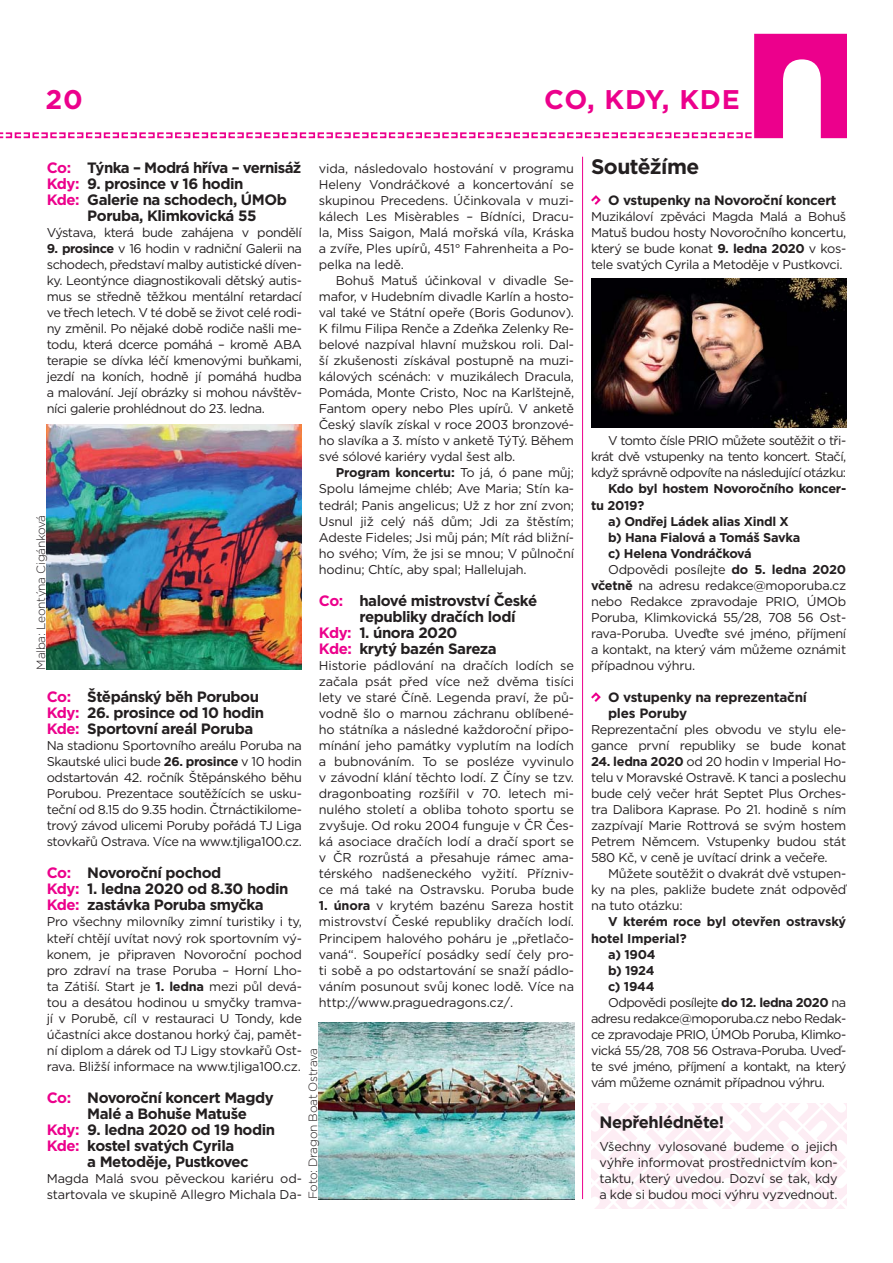
<style>
.page{position:relative;width:893px;height:1263px;background:#fff}
.page>*{position:absolute;margin:0;border:0;box-sizing:border-box;transform-origin:0 0}
.t1{font:700 27px "Gotham";letter-spacing:.03em;color:#ec008c}
.t2{font:700 21px "Gotham";letter-spacing:-.025em;color:#231f20}
.t3{font:700 16.5px "Gotham";letter-spacing:-.025em;color:#231f20}
.t4{font:700 15px/16px "Gotham";letter-spacing:-.03em;color:#231f20}
.t5{font:700 13.5px/16px "Gotham";letter-spacing:-.02em;color:#231f20}
.t6{font:12.75px/16px "Gotham";letter-spacing:-.025em;color:#231f20;text-align:justify}
.t7{font:700 12.75px "Gotham";letter-spacing:-.02em;color:#231f20}
.t8{font:300 12px "Gotham";letter-spacing:-.025em;color:#231f20}
.s1{color:#ec008c}
.s2{font-weight:700}
</style>
<div class="page">
<svg style="left:591px;top:195px;width:10px;height:10px"></svg>
<img style="left:591px;top:279px;width:255px;height:149px">
<svg style="left:591px;top:692px;width:10px;height:10px"></svg>
<svg style="left:0;top:34px;width:846px;height:104px"></svg>
<svg style="left:591px;top:1103px;width:255px;height:106px"></svg>
<img style="left:47px;top:425px;width:255px;height:245px">
<hr style="left:582px;top:157px;width:1px;height:1042px;background:#ec008c">
<img style="left:319px;top:1023px;width:255px;height:176px">
<h1 class="t1" style="left:45px;top:88px;width:39px">20</h1>
<h1 class="t1" style="left:544px;top:88px;width:197px">CO, KDY, KDE</h1>
<p class="t4" style="left:47px;top:161px;width:256px"><span class="s1">Co:</span> Týnka – Modrá hříva – vernisáž</p>
<p class="t4" style="left:47px;top:177px;width:198px"><span class="s1">Kdy:</span> 9. prosince v 16 hodin</p>
<p class="t4" style="left:47px;top:193px;width:242px"><span class="s1">Kde:</span> Galerie na schodech, ÚMOb</p>
<p class="t4" style="left:87px;top:209px;width:171px">Poruba, Klimkovická 55</p>
<p class="t6" style="left:47px;top:225px;width:257px">Výstava, která bude zahájena v pondělí</p>
<p class="t6" style="left:47px;top:241px;width:257px"><span class="s2">9. prosince</span> v 16 hodin v radniční Galerii na schodech, představí malby autistické díven&shy;ky. Leontýnce diagnostikovali dětský autis&shy;mus se středně těžkou mentální retardací ve třech letech. V té době se život celé rodi&shy;ny změnil. Po nějaké době rodiče našli me&shy;todu, která dcerce pomáhá – kromě ABA terapie se dívka léčí kmenovými buňkami, jezdí na koních, hodně jí pomáhá hudba a malování. Její obrázky si mohou návštěv&shy;níci galerie prohlédnout do 23. ledna.</p>
<p class="t6" style="left:319px;top:161px;width:257px">vida, následovalo hostování v programu Heleny Vondráčkové a koncertování se skupinou Precedens. Účinkovala v muzi&shy;kálech Les Misèrables – Bídníci, Dracu&shy;la, Miss Saigon, Malá mořská víla, Kráska a zvíře, Ples upírů, 451° Fahrenheita a Po&shy;pelka na ledě.</p>
<p class="t6" style="left:319px;top:273px;width:257px;text-indent:17px">Bohuš Matuš účinkoval v divadle Se&shy;mafor, v Hudebním divadle Karlín a hosto&shy;val také ve Státní opeře (Boris Godunov).<br>K filmu Filipa Renče a Zdeňka Zelenky Re&shy;belové nazpíval hlavní mužskou roli. Dal&shy;ší zkušenosti získával postupně na muzi&shy;kálových scénách: v muzikálech Dracula, Pomáda, Monte Cristo, Noc na Karlštejně, Fantom opery nebo Ples upírů. V anketě Český slavík získal v roce 2003 bronzové&shy;ho slavíka a 3. místo v anketě TýTý. Během své sólové kariéry vydal šest alb.</p>
<p class="t6" style="left:319px;top:466px;width:257px;text-indent:17px"><span class="s2">Program koncertu:</span> To já, ó pane můj; Spolu lámejme chléb; Ave Maria; Stín ka&shy;tedrál; Panis angelicus; Už z hor zní zvon; Usnul již celý náš dům; Jdi za štěstím; Adeste Fideles; Jsi můj pán; Mít rád bližní&shy;ho svého; Vím, že jsi se mnou; V půlnoční hodinu; Chtíc, aby spal; Hallelujah.</p>
<p class="t4" style="left:319px;top:594px;width:220px"><span class="s1">Co:</span> halové mistrovství České</p>
<p class="t4" style="left:359px;top:610px;width:158px">republiky dračích lodí</p>
<p class="t4" style="left:319px;top:626px;width:140px"><span class="s1">Kdy:</span> 1. února 2020</p>
<p class="t4" style="left:319px;top:642px;width:179px"><span class="s1">Kde:</span> krytý bazén Sareza</p>
<p class="t6" style="left:319px;top:658px;width:257px">Historie pádlování na dračích lodích se začala psát před více než dvěma tisíci lety ve staré Číně. Legenda praví, že pů&shy;vodně šlo o marnou záchranu oblíbené&shy;ho státníka a následné každoroční připo&shy;mínání jeho památky vyplutím na lodích a bubnováním. To se posléze vyvinulo v závodní klání těchto lodí. Z Číny se tzv. dragonboating rozšířil v 70. letech mi&shy;nulého století a obliba tohoto sportu se zvyšuje. Od roku 2004 funguje v ČR Čes&shy;ká asociace dračích lodí a dračí sport se v ČR rozrůstá a přesahuje rámec ama&shy;térského nadšeneckého vyžití. Přízniv&shy;ce má také na Ostravsku. Poruba bude</p>
<p class="t6" style="left:319px;top:899px;width:257px"><span class="s2">1. února</span> v krytém bazénu Sareza hostit mistrovství České republiky dračích lodí.<br>Principem halového poháru je „přetlačo&shy;vaná“. Soupeřící posádky sedí čely pro&shy;ti sobě a po odstartování se snaží pádlo&shy;váním posunout svůj konec lodě. Více na http://www.praguedragons.cz/.</p>
<p class="t8" style="left:35px;top:669px;width:156px;rotate:-90deg">Malba: Leontýna Cigánková</p>
<p class="t4" style="left:47px;top:690px;width:219px"><span class="s1">Co:</span> Štěpánský běh Porubou<br><span class="s1">Kdy:</span> 26. prosince od 10 hodin<br><span class="s1">Kde:</span> Sportovní areál Poruba</p>
<p class="t6" style="left:47px;top:738px;width:257px">Na stadionu Sportovního areálu Poruba na Skautské ulici bude <span class="s2">26. prosince</span> v 10 hodin odstartován 42. ročník Štěpánského běhu Porubou. Prezentace soutěžících se usku&shy;teční od 8.15 do 9.35 hodin. Čtrnáctikilome&shy;trový závod ulicemi Poruby pořádá TJ Liga stovkařů Ostrava. Více na www.tjliga100.cz.</p>
<p class="t4" style="left:47px;top:866px;width:243px"><span class="s1">Co:</span> Novoroční pochod<br><span class="s1">Kdy:</span> 1. ledna 2020 od 8.30 hodin<br><span class="s1">Kde:</span> zastávka Poruba smyčka</p>
<p class="t6" style="left:47px;top:915px;width:257px">Pro všechny milovníky zimní turistiky i ty, kteří chtějí uvítat nový rok sportovním vý&shy;konem, je připraven Novoroční pochod pro zdraví na trase Poruba – Horní Lho&shy;ta Zátiší. Start je <span class="s2">1. ledna</span> mezi půl devá&shy;tou a desátou hodinou u smyčky tramva&shy;jí v Porubě, cíl v restauraci U Tondy, kde účastníci akce dostanou horký čaj, pamět&shy;ní diplom a dárek od TJ Ligy stovkařů Ost&shy;rava. Bližší informace na www.tjliga100.cz.</p>
<p class="t4" style="left:47px;top:1091px;width:228px"><span class="s1">Co:</span> Novoroční koncert Magdy</p>
<p class="t4" style="left:87px;top:1107px;width:161px">Malé a Bohuše Matuše</p>
<p class="t4" style="left:47px;top:1123px;width:230px"><span class="s1">Kdy:</span> 9. ledna 2020 od 19 hodin</p>
<p class="t4" style="left:47px;top:1139px;width:189px"><span class="s1">Kde:</span> kostel svatých Cyrila</p>
<p class="t4" style="left:87px;top:1155px;width:163px">a Metoděje, Pustkovec</p>
<p class="t6" style="left:47px;top:1171px;width:257px">Magda Malá svou pěveckou kariéru od&shy;startovala ve skupině Allegro Michala Da-</p>
<p class="t8" style="left:308px;top:1199px;width:153px;rotate:-90deg">Foto: Dragon Boat Ostrava</p>
<h2 class="t2" style="left:591px;top:157px;width:110px">Soutěžíme</h2>
<p class="t5" style="left:608px;top:193px;width:230px">O vstupenky na Novoroční koncert</p>
<p class="t6" style="left:591px;top:209px;width:257px">Muzikáloví zpěváci Magda Malá a Bohuš Matuš budou hosty Novoročního koncertu, který se bude konat <span class="s2">9. ledna 2020</span> v kos&shy;tele svatých Cyrila a Metoděje v Pustkovci.</p>
<p class="t6" style="left:591px;top:434px;width:257px;text-indent:17px">V tomto čísle PRIO můžete soutěžit o tři&shy;krát dvě vstupenky na tento koncert. Stačí, když správně odpovíte na následující otázku:</p>
<p class="t7" style="left:608px;top:484px;width:240px">Kdo byl hostem Novoročního koncer-</p>
<p class="t7" style="left:591px;top:500px;width:55px">tu 2019?</p>
<p class="t7" style="left:608px;top:516px;width:182px">a) Ondřej Ládek alias Xindl X</p>
<p class="t7" style="left:608px;top:532px;width:194px">b) Hana Fialová a Tomáš Savka</p>
<p class="t7" style="left:608px;top:548px;width:145px">c) Helena Vondráčková</p>
<p class="t6" style="left:608px;top:562px;width:240px">Odpovědi posílejte <span class="s2">do 5. ledna 2020</span></p>
<p class="t6" style="left:591px;top:578px;width:257px"><span class="s2">včetně</span> na adresu redakce@moporuba.cz</p>
<p class="t6" style="left:591px;top:594px;width:257px">nebo Redakce zpravodaje PRIO, ÚMOb</p>
<p class="t6" style="left:591px;top:610px;width:257px">Poruba, Klimkovická 55/28, 708 56 Ost-</p>
<p class="t6" style="left:591px;top:626px;width:257px">rava-Poruba. Uveďte své jméno, příjmení</p>
<p class="t6" style="left:591px;top:642px;width:257px">a kontakt, na který vám můžeme oznámit</p>
<p class="t6" style="left:591px;top:658px;width:106px">případnou výhru.</p>
<p class="t5" style="left:608px;top:690px;width:200px">O vstupenky na reprezentační ples Poruby</p>
<p class="t6" style="left:591px;top:722px;width:257px">Reprezentační ples obvodu ve stylu ele&shy;gance první republiky se bude konat</p>
<p class="t6" style="left:591px;top:754px;width:257px"><span class="s2">24. ledna 2020</span> od 20 hodin v Imperial Ho&shy;telu v Moravské Ostravě. K tanci a poslechu bude celý večer hrát Septet Plus Orches&shy;tra Dalibora Kaprase. Po 21. hodině s ním zazpívají Marie Rottrová se svým hostem Petrem Němcem. Vstupenky budou stát 580 Kč, v ceně je uvítací drink a večeře.</p>
<p class="t6" style="left:591px;top:867px;width:257px;text-indent:17px">Můžete soutěžit o dvakrát dvě vstupen&shy;ky na ples, pakliže budete znát odpověď na tuto otázku:</p>
<p class="t7" style="left:608px;top:917px;width:240px">V kterém roce byl otevřen ostravský</p>
<p class="t7" style="left:591px;top:933px;width:97px">hotel Imperial?</p>
<p class="t7" style="left:608px;top:949px;width:49px">a) 1904</p>
<p class="t7" style="left:608px;top:965px;width:48px">b) 1924</p>
<p class="t7" style="left:608px;top:981px;width:48px">c) 1944</p>
<p class="t6" style="left:608px;top:995px;width:240px">Odpovědi posílejte <span class="s2">do 12. ledna 2020</span> na</p>
<p class="t6" style="left:591px;top:1011px;width:257px">adresu redakce@moporuba.cz nebo Redak-</p>
<p class="t6" style="left:591px;top:1027px;width:257px">ce zpravodaje PRIO, ÚMOb Poruba, Klimko-</p>
<p class="t6" style="left:591px;top:1043px;width:257px">vická 55/28, 708 56 Ostrava-Poruba. Uveď-</p>
<p class="t6" style="left:591px;top:1059px;width:257px">te své jméno, příjmení a kontakt, na který</p>
<p class="t6" style="left:591px;top:1075px;width:235px">vám můžeme oznámit případnou výhru.</p>
<p class="t3" style="left:600px;top:1115px;width:126px">Nepřehlédněte!</p>
<p class="t6" style="left:600px;top:1139px;width:240px">Všechny vylosované budeme o jejich výhře informovat prostřednictvím kon&shy;taktu, který uvedou. Dozví se tak, kdy a kde si budou moci výhru vyzvednout.</p>
</div>
